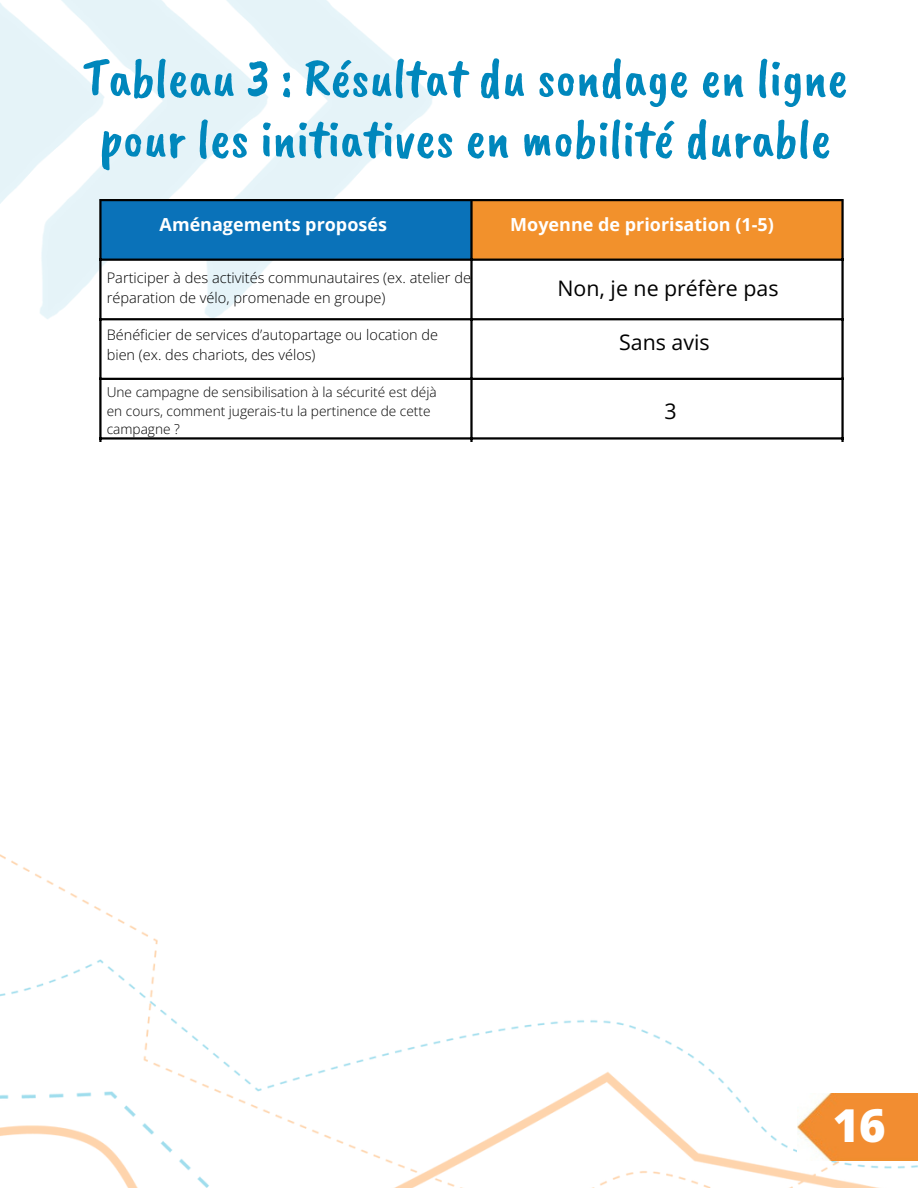
<style>
.page{position:relative;width:918px;height:1188px;background:#fff}
.page>*{position:absolute;margin:0;border:0;box-sizing:border-box;transform-origin:0 0}
.t1{font:54px/60.8px "Caveat Brush";color:#0087bc;text-align:center}
.t2{font:800 45.45px "Open Sans";color:#fff}
.t3{font:21.45px "Open Sans";color:#000}
.t4{font:700 18px "Open Sans";color:#fff}
.t5{font:300 14.55px/20.1px "Open Sans";color:#000}
.t6{font:300 13.65px/18.8px "Open Sans";color:#000}
</style>
<div class="page">
<img style="left:0;top:0;width:688px;height:321px">
<img style="left:0;top:854px;width:918px;height:334px">
<img style="left:798px;top:1094px;width:120px;height:66px">
<div style="left:100px;top:200px;width:372px;height:60px;background:#0a72b9"></div>
<div style="left:471px;top:200px;width:372px;height:60px;background:#f2912c"></div>
<hr style="left:99px;top:201px;width:3px;height:240px;background:#000">
<hr style="left:470px;top:201px;width:3px;height:240px;background:#000">
<hr style="left:841px;top:201px;width:3px;height:240px;background:#000">
<hr style="left:99px;top:199px;width:745px;height:2px;background:#000">
<hr style="left:99px;top:259px;width:745px;height:2px;background:#000">
<hr style="left:99px;top:318px;width:745px;height:2px;background:#000">
<hr style="left:99px;top:378px;width:745px;height:2px;background:#000">
<hr style="left:99px;top:437px;width:745px;height:3px;background:#000">
<hr style="left:99px;top:522px;width:745px;height:1px;background:#000">
<hr style="left:99px;top:606px;width:745px;height:1px;background:#000">
<hr style="left:99px;top:690px;width:745px;height:1px;background:#000">
<hr style="left:99px;top:750px;width:745px;height:1px;background:#000">
<hr style="left:99px;top:809px;width:745px;height:1px;background:#000">
<p class="t1" style="left:82px;top:47px;width:767px">Tableau 3 : Résultat du sondage en ligne pour les initiatives en mobilité durable</p>
<p class="t4" style="left:160px;top:211px;width:229px">Aménagements proposés</p>
<p class="t5" style="left:107px;top:267px;width:366px">Participer à des activités communautaires (ex. atelier de réparation de vélo, promenade en groupe)</p>
<p class="t5" style="left:107px;top:325px;width:333px">Bénéficier de services d’autopartage ou location de bien (ex. des chariots, des vélos)</p>
<p class="t6" style="left:107px;top:382px;width:331px">Une campagne de sensibilisation à la sécurité est déjà en cours, comment jugerais-tu la pertinence de cette campagne ?</p>
<p class="t4" style="left:510px;top:211px;width:265px">Moyenne de priorisation (1-5)</p>
<p class="t3" style="left:558px;top:273px;width:222px">Non, je ne préfère pas</p>
<p class="t3" style="left:619px;top:327px;width:92px">Sans avis</p>
<p class="t3" style="left:664px;top:396px;width:14px">3</p>
<p class="t2" style="left:833px;top:1093px;width:55px">16</p>
</div>
